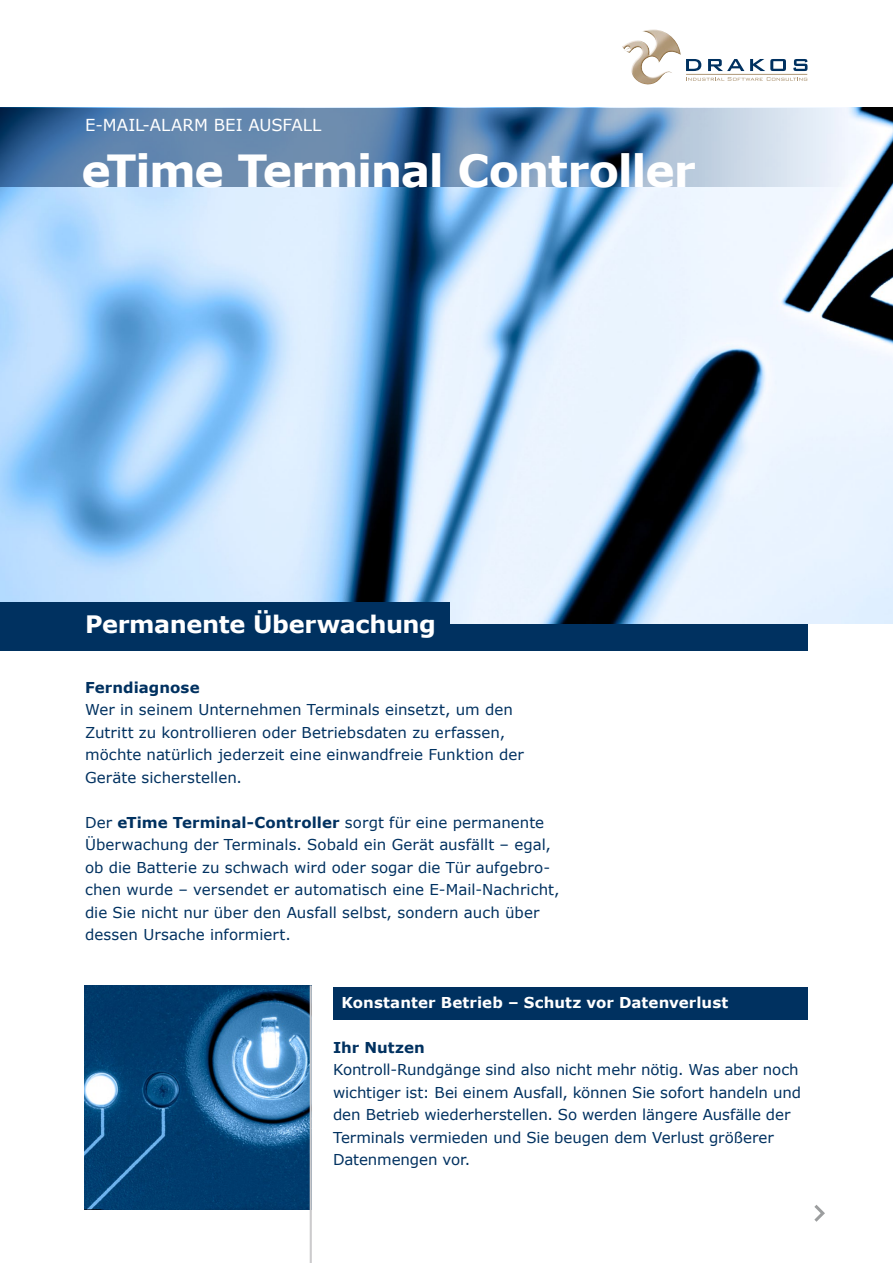
<style>
.page{position:relative;width:893px;height:1263px;background:#fff}
.page>*{position:absolute;margin:0;border:0;box-sizing:border-box;transform-origin:0 0}
.t1{font:700 44.25px "Verdana";letter-spacing:-.03em;color:#fff}
.t2{font:700 24px "Verdana";letter-spacing:-.015em;color:#fff}
.t3{font:16.5px "Verdana";letter-spacing:.005em;color:#fff}
.t4{font:15px/22.5px "Verdana";color:#003160}
.t5{font:700 15px "Verdana";letter-spacing:.01em;color:#fff}
.t6{font:700 15px "Verdana";letter-spacing:.005em;color:#003160}
.s1{font-weight:700}
</style>
<div class="page">
<div style="left:0;top:582px;width:808px;height:69px;background:#003160"></div>
<img style="left:0;top:187px;width:893px;height:437px">
<div style="left:0;top:603px;width:449px;height:39px;background:#003160"></div>
<div style="left:333px;top:987px;width:475px;height:33px;background:#003160"></div>
<svg style="left:814px;top:1205px;width:11px;height:17px"></svg>
<img style="left:85px;top:985px;width:225px;height:224px">
<hr style="left:310px;top:985px;width:2px;height:278px;background:#cccbcd">
<svg style="left:0;top:108px;width:893px;height:79px;background:#7192b5"></svg>
<img style="left:622px;top:29px;width:59px;height:56px">
<svg style="left:686px;top:59px;width:15px;height:12px"></svg>
<svg style="left:708px;top:59px;width:36px;height:12px"></svg>
<svg style="left:750px;top:59px;width:36px;height:12px"></svg>
<svg style="left:793px;top:59px;width:14px;height:12px"></svg>
<svg style="left:686px;top:77px;width:121px;height:4px"></svg>
<hr style="left:686px;top:74px;width:121px;height:1px;background:#ae9675">
<p class="t3" style="left:85px;top:114px;width:99px">E-Mail-Alarm</p>
<p class="t3" style="left:214px;top:114px;width:57px">bei Ausfa</p>
<p class="t3" style="left:303px;top:114px;width:20px">ll</p>
<h1 class="t1" style="left:82px;top:143px;width:616px">eTime Terminal Controller</h1>
<h2 class="t2" style="left:85px;top:609px;width:353px">Permanente Überwachung</h2>
<p class="t6" style="left:85px;top:678px;width:116px">Ferndiagnose</p>
<p class="t4" style="left:85px;top:698px;width:440px">Wer in seinem Unternehmen Terminals einsetzt, um den Zutritt zu kontrollieren oder Betriebsdaten zu erfassen, möchte natürlich jederzeit eine einwandfreie Funktion der Geräte sicherstellen.</p>
<p class="t4" style="left:85px;top:810px;width:476px">Der <span class="s1">eTime Terminal-Controller</span> sorgt für eine permanente Überwachung der Terminals. Sobald ein Gerät ausfällt – egal, ob die Batterie zu schwach wird oder sogar die Tür aufgebro&shy;chen wurde – versendet er automatisch eine E-Mail-Nachricht, die Sie nicht nur über den Ausfall selbst, sondern auch über dessen Ursache informiert.</p>
<p class="t5" style="left:342px;top:993px;width:388px">Konstanter Betrieb – Schutz vor Datenverlust</p>
<p class="t6" style="left:333px;top:1038px;width:93px">Ihr Nutzen</p>
<p class="t4" style="left:333px;top:1058px;width:469px">Kontroll-Rundgänge sind also nicht mehr nötig. Was aber noch wichtiger ist: Bei einem Ausfall, können Sie sofort handeln und den Betrieb wiederherstellen. So werden längere Ausfälle der Terminals vermieden und Sie beugen dem Verlust größerer Datenmengen vor.</p>
</div>
